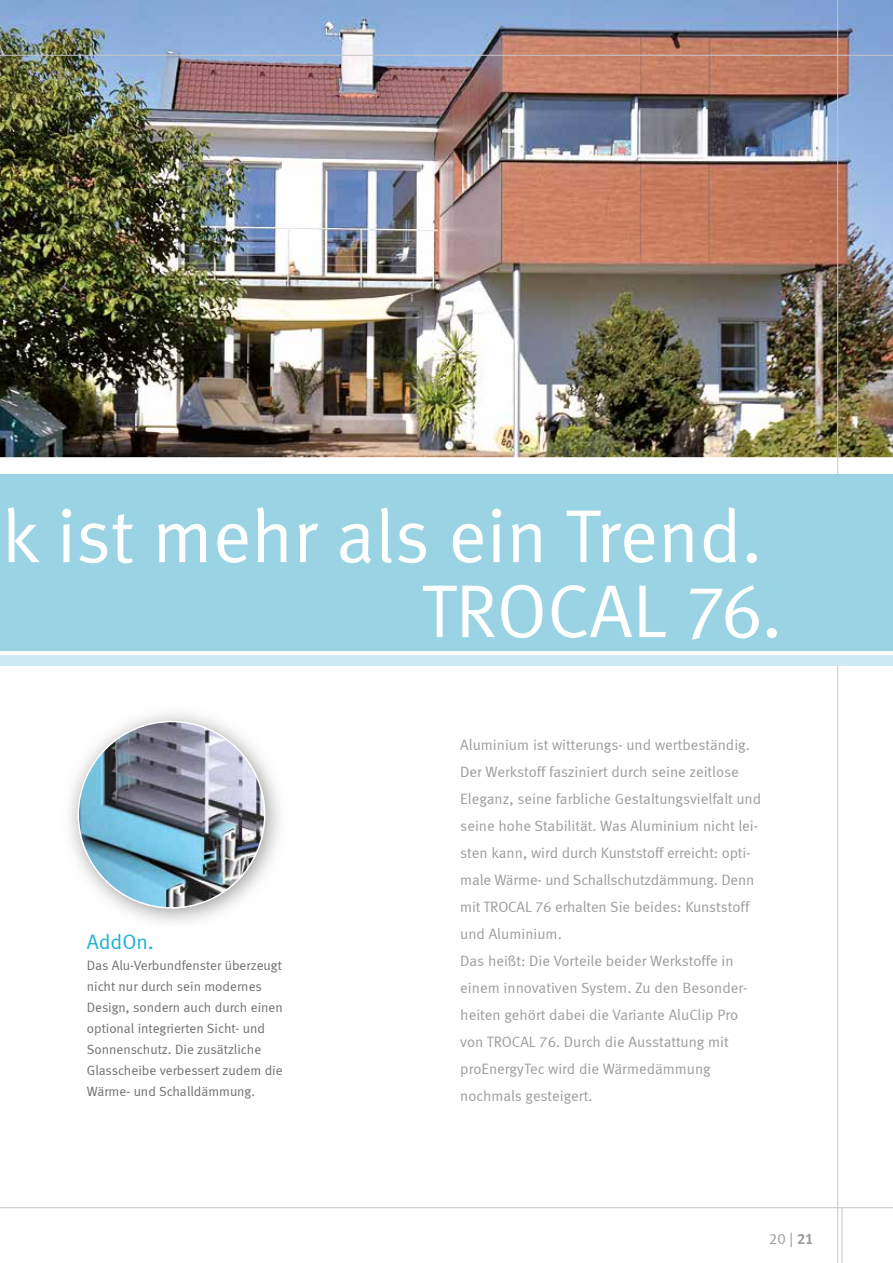
<style>
.page{position:relative;width:893px;height:1263px;background:#fff}
.page>*{position:absolute;margin:0;border:0;box-sizing:border-box;transform-origin:0 0}
.t1{font:75px/75px "Meta Normal LF";color:#fff;text-align:right}
.t2{font:21px "Meta Normal LF";color:#1eb1d3}
.t3{font:15px/27px "Meta Normal LF";color:#9d9d9c}
.t4{font:13.5px/21px "Meta Normal LF";color:#706f6f}
.s1{font-family:"Meta Bold LF"}
</style>
<div class="page">
<img style="left:0;top:0;width:893px;height:457px">
<div style="left:0;top:655px;width:893px;height:10px;background:#cde9f2"></div>
<div style="left:0;top:474px;width:893px;height:177px;background:#9ad3e4"></div>
<hr style="left:842px;top:1208px;width:1px;height:55px;background:#c6c6c6">
<hr style="left:0;top:1207px;width:893px;height:1px;background:#c6c6c6">
<hr style="left:0;top:55px;width:893px;height:1px;background:#c6c6c6">
<hr style="left:837px;top:665px;width:1px;height:598px;background:#c6c6c6">
<hr style="left:837px;top:0;width:1px;height:476px;background:#c6c6c6">
<svg style="left:69px;top:713px;width:211px;height:209px"></svg>
<img style="left:78px;top:721px;width:187px;height:187px;border-radius:93px">
<h1 class="t1" style="left:2px;top:498px;width:782px">k ist mehr als ein Trend.<br>TROCAL 76.</h1>
<h2 class="t2" style="left:87px;top:929px;width:68px">AddOn.</h2>
<p class="t4" style="left:87px;top:954px;width:197px">Das Alu-Verbundfenster überzeugt nicht nur durch sein modernes<br>Design, sondern auch durch einen optional integrierten Sicht- und<br>Sonnenschutz. Die zusätzliche<br>Glasscheibe verbessert zudem die<br>Wärme- und Schalldämmung.</p>
<p class="t3" style="left:460px;top:731px;width:302px">Aluminium ist witterungs- und wertbeständig.<br>Der Werkstoff fasziniert durch seine zeitlose Eleganz, seine farbliche Gestaltungsvielfalt und seine hohe Stabilität. Was Aluminium nicht lei&shy;sten kann, wird durch Kunststoff erreicht: opti&shy;male Wärme- und Schallschutzdämmung. Denn mit TROCAL 76 erhalten Sie beides: Kunststoff und Aluminium.<br>Das heißt: Die Vorteile beider Werkstoffe in einem innovativen System. Zu den Besonder&shy;heiten gehört dabei die Variante AluClip Pro von TROCAL 76. Durch die Ausstattung mit proEnergyTec wird die Wärmedämmung nochmals gesteigert.</p>
<p class="t3" style="left:769px;top:1225px;width:46px">20 | <span class="s1">21</span></p>
</div>
